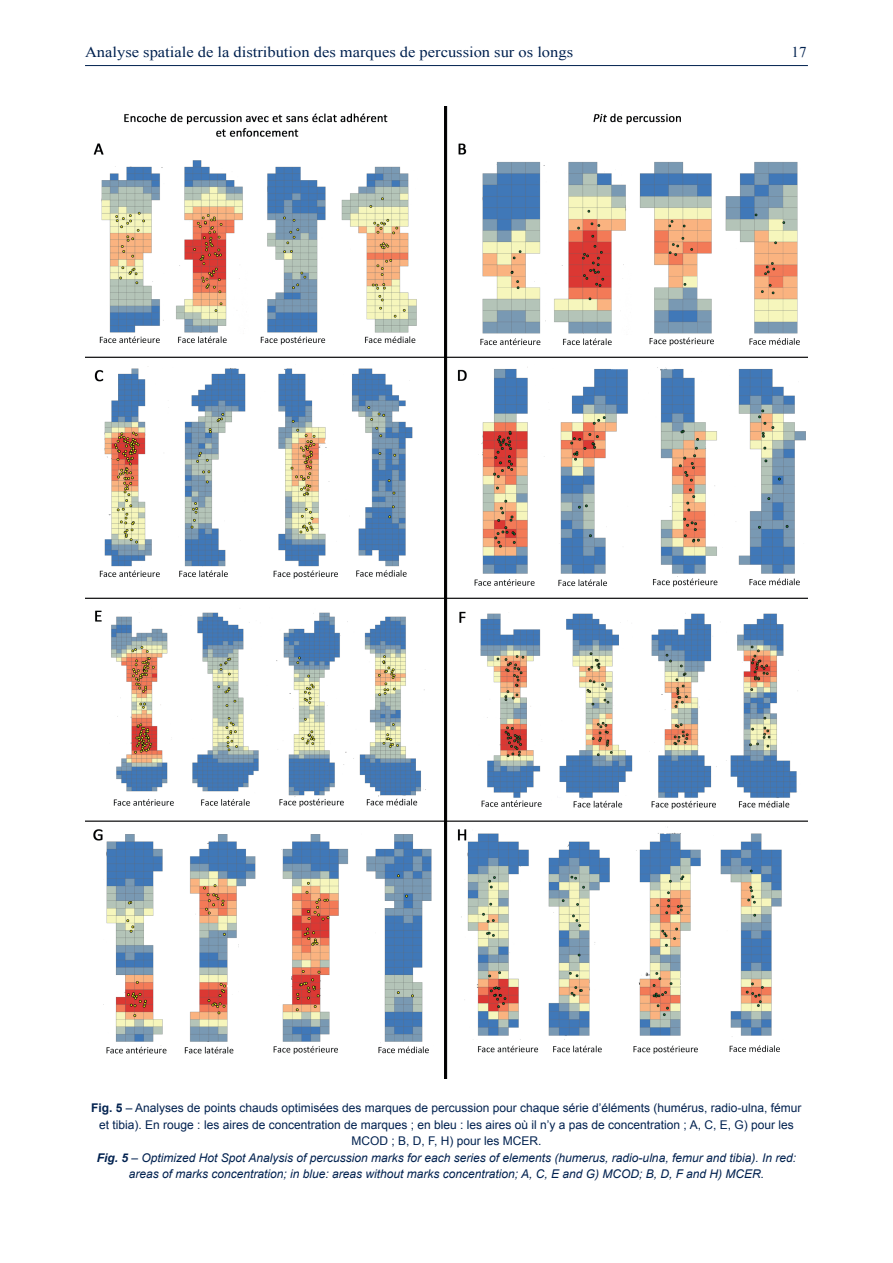
<style>
.page{position:relative;width:893px;height:1263px;background:#fff}
.page>*{position:absolute;margin:0;border:0;box-sizing:border-box;transform-origin:0 0}
.t1{font:15px "Times New Roman";color:#00214f;scale:1.1 1}
.t2{font:15px "Times New Roman";color:#00214f}
.t3{font:12px/16.5px "Arial";color:#00214f;text-align:center}
.s1{font-weight:700}
.s2{font-weight:700;font-style:italic}
.s3{font-style:italic}
</style>
<div class="page">
<hr style="left:85px;top:65px;width:723px;height:1px;background:#00214f">
<img style="left:85px;top:106px;width:723px;height:972px">
<p class="t1" style="left:85px;top:42px;width:445px">Analyse spatiale de la distribution des marques de percussion sur os longs</p>
<p class="t2" style="left:792px;top:42px;width:16px">17</p>
<p class="t3" style="left:91px;top:1100px;width:712px"><span class="s1">Fig. 5</span> – Analyses de points chauds optimisées des marques de percussion pour chaque série d’éléments (humérus, radio-ulna, fémur et tibia). En rouge : les aires de concentration de marques ; en bleu : les aires où il n’y a pas de concentration ; A, C, E, G) pour les MCOD ; B, D, F, H) pour les MCER.<br><span class="s2">Fig. 5</span> <span class="s3">– Optimized Hot Spot Analysis of percussion marks for each series of elements (humerus, radio-ulna, femur and tibia). In red: areas of marks concentration; in blue: areas without marks concentration; A, C, E and G) MCOD; B, D, F and H) MCER.</span></p>
</div>
